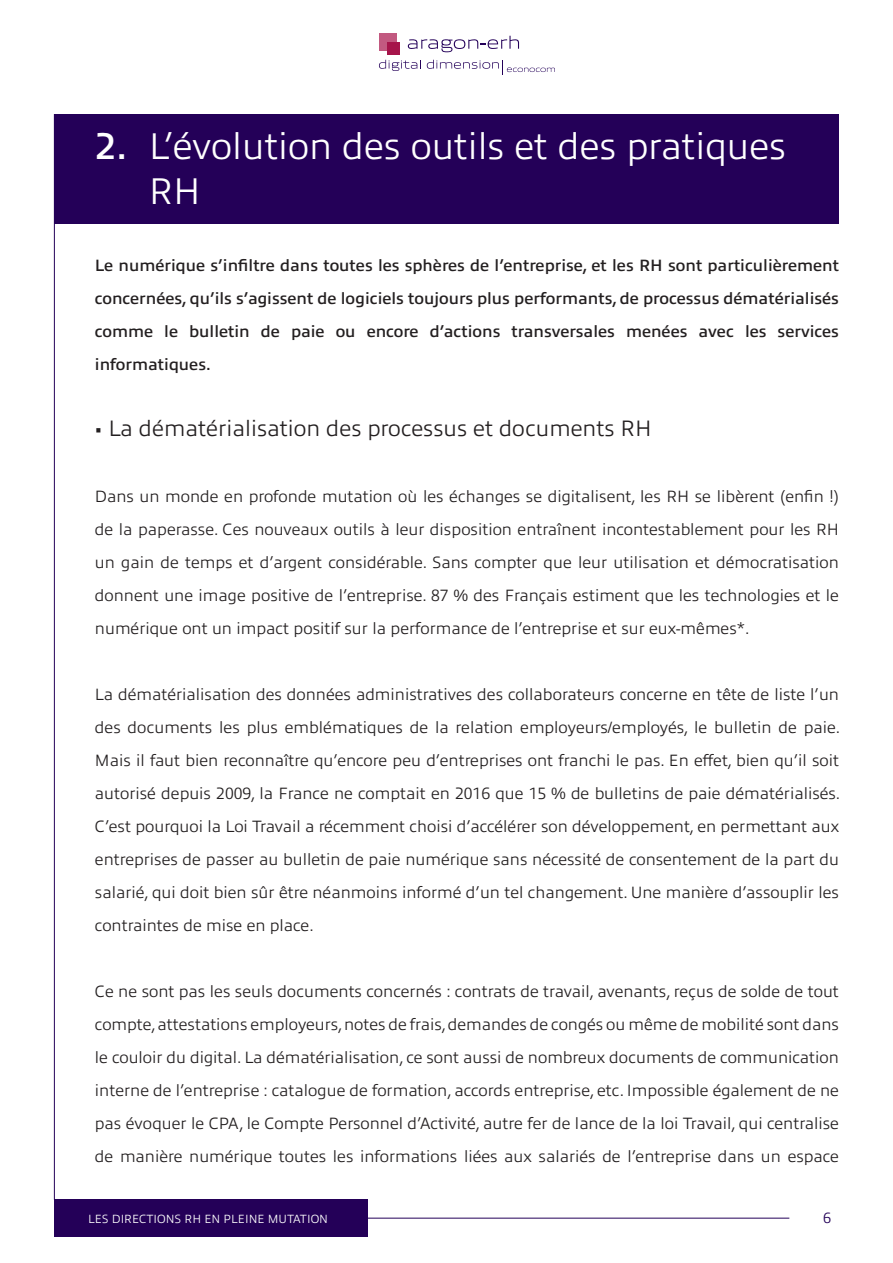
<style>
.page{position:relative;width:893px;height:1263px;background:#fff}
.page>*{position:absolute;margin:0;border:0;box-sizing:border-box;transform-origin:0 0}
.t1{font:300 37.5px/45px "Allumi Ptf";color:#fff}
.t2{font:300 22.5px "Allumi Ptf";color:#231f20}
.t3{font:300 16.5px/33px "Allumi Ptf";color:#231f20;text-align:justify}
.t4{font:600 16.5px/33px "Allumi Ptf";color:#231f20;text-align:justify}
.t5{font:300 15px "Allumi Ptf";color:#240058}
.t6{font:300 12px "Allumi Ptf";color:#fff}
.s1{font-weight:600}
</style>
<div class="page">
<div style="left:54px;top:114px;width:785px;height:110px;background:#240058"></div>
<div style="left:379px;top:33px;width:18px;height:18px;background:#c25980"></div>
<div style="left:388px;top:42px;width:12px;height:13px;background:#a6144a"></div>
<svg style="left:408px;top:36px;width:111px;height:16px"></svg>
<svg style="left:379px;top:60px;width:42px;height:11px"></svg>
<svg style="left:427px;top:60px;width:128px;height:15px"></svg>
<hr style="left:54px;top:114px;width:1px;height:1085px;background:#240058">
<hr style="left:322px;top:1218px;width:467px;height:1px;background:#240058">
<div style="left:54px;top:1199px;width:313px;height:38px;background:#240058"></div>
<h1 class="t1" style="left:149px;top:120px;width:639px;text-indent:-54px"><span class="s1">2.</span> L’évolution des outils et des pratiques<br>RH</h1>
<p class="t4" style="left:95px;top:248px;width:746px">Le numérique s’infiltre dans toutes les sphères de l’entreprise, et les RH sont particulièrement concernées, qu’ils s’agissent de logiciels toujours plus performants, de processus dématérialisés comme le bulletin de paie ou encore d’actions transversales menées avec les services informatiques.</p>
<h2 class="t2" style="left:95px;top:412px;width:558px">• La dématérialisation des processus et documents RH</h2>
<p class="t3" style="left:95px;top:479px;width:746px">Dans un monde en profonde mutation où les échanges se digitalisent, les RH se libèrent (enfin !) de la paperasse. Ces nouveaux outils à leur disposition entraînent incontestablement pour les RH un gain de temps et d’argent considérable. Sans compter que leur utilisation et démocratisation donnent une image positive de l’entreprise. 87 % des Français estiment que les technologies et le numérique ont un impact positif sur la performance de l’entreprise et sur eux-mêmes*.</p>
<p class="t3" style="left:95px;top:677px;width:747px">La dématérialisation des données administratives des collaborateurs concerne en tête de liste l’un des documents les plus emblématiques de la relation employeurs/employés, le bulletin de paie.<br>Mais il faut bien reconnaître qu’encore peu d’entreprises ont franchi le pas. En effet, bien qu’il soit autorisé depuis 2009, la France ne comptait en 2016 que 15 % de bulletins de paie dématérialisés.<br>C’est pourquoi la Loi Travail a récemment choisi d’accélérer son développement, en permettant aux entreprises de passer au bulletin de paie numérique sans nécessité de consentement de la part du salarié, qui doit bien sûr être néanmoins informé d’un tel changement. Une manière d’assouplir les contraintes de mise en place.</p>
<p class="t3" style="left:95px;top:974px;width:746px">Ce ne sont pas les seuls documents concernés : contrats de travail, avenants, reçus de solde de tout compte, attestations employeurs, notes de frais, demandes de congés ou même de mobilité sont dans le couloir du digital. La dématérialisation, ce sont aussi de nombreux documents de communication interne de l’entreprise : catalogue de formation, accords entreprise, etc. Impossible également de ne pas évoquer le CPA, le Compte Personnel d’Activité, autre fer de lance de la loi Travail, qui centralise de manière numérique toutes les informations liées aux salariés de l’entreprise dans un espace</p>
<p class="t6" style="left:88px;top:1210px;width:241px">LES DIRECTIONS RH EN PLEINE MUTATION</p>
<p class="t5" style="left:823px;top:1207px;width:9px">6</p>
</div>
